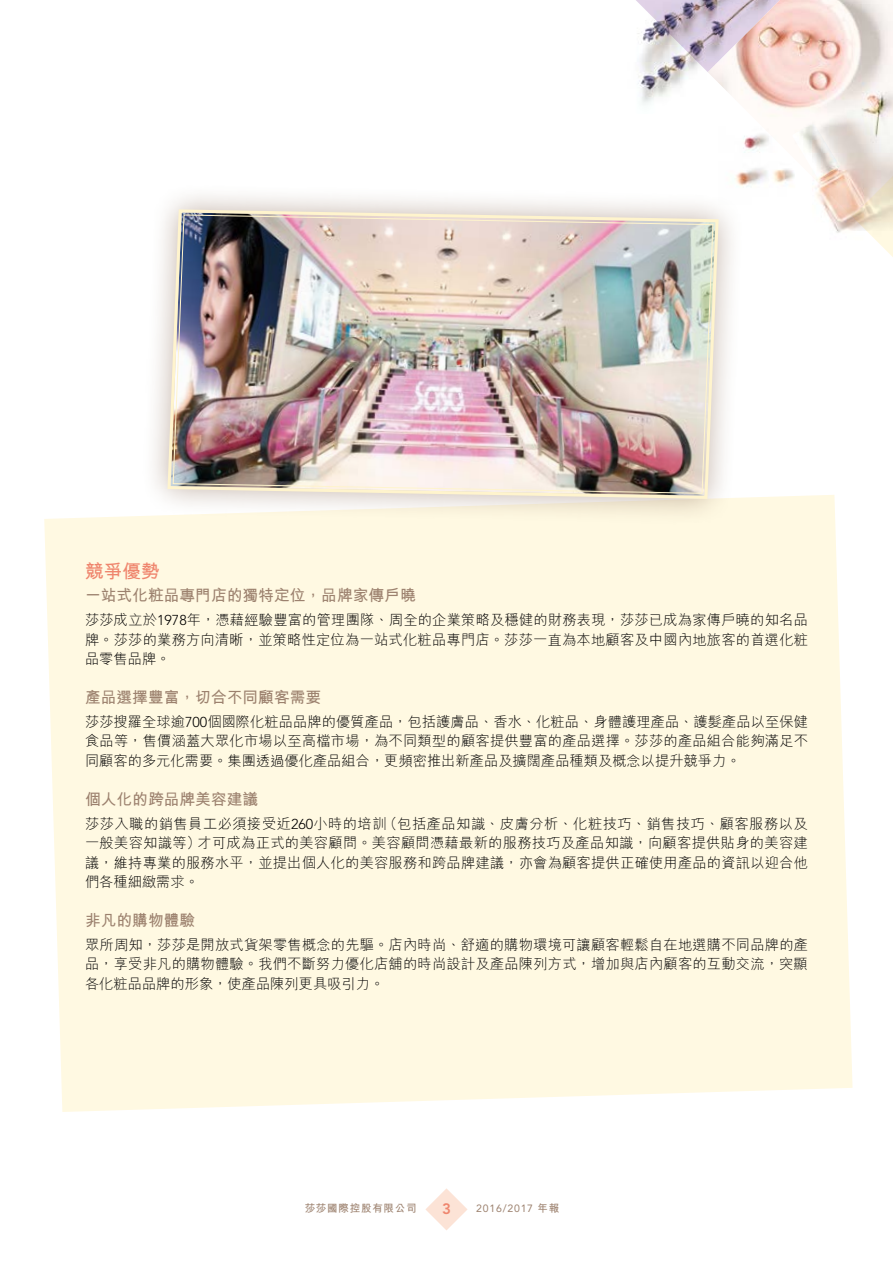
<style>
.page{position:relative;width:893px;height:1263px;background:#fff}
.page>*{position:absolute;margin:0;border:0;box-sizing:border-box;transform-origin:0 0}
.t1{font:700 18.75px "M Hei HK";color:#ef856d}
.t2{font:700 15.75px "M Hei HK";color:#9c816e}
.t3{font:800 15px "Avenir LT Std";color:#ef856d}
.t4{font:300 14.25px/19.5px "M Hei HK";letter-spacing:.015em;color:#000;text-align:justify}
.t5{font:10.5px "Avenir LT Std";letter-spacing:.075em;color:#9c816e}
.t6{font:700 10.5px "M Hei HK";letter-spacing:.075em;color:#9c816e}
.s1{font-family:"Avenir LT Std"}
.s2{font-family:"M Hei HK";font-weight:700}
</style>
<div class="page">
<svg style="left:425px;top:1188px;width:43px;height:42px"></svg>
<img style="left:844px;top:0;width:49px;height:103px">
<img style="left:738px;top:103px;width:155px;height:154px">
<img style="left:636px;top:0;width:208px;height:113px">
<div style="left:44px;top:495px;width:808px;height:617px;background:#fff9e2"></div>
<svg style="left:139px;top:174px;width:608px;height:360px"></svg>
<img style="left:166px;top:208px;width:554px;height:292px">
<div style="left:173px;top:214px;width:540px;height:280px;border:1px solid #fff4cd;border-radius:10px"></div>
<h1 class="t1" style="left:85px;top:557px;width:76px">競爭優勢</h1>
<p class="t2" style="left:85px;top:584px;width:332px">一站式化粧品專門店的獨特定位，品牌家傳戶曉</p>
<p class="t4" style="left:85px;top:609px;width:724px">莎莎成立於<span class="s1">1978</span>年，憑藉經驗豐富的管理團隊、周全的企業策略及穩健的財務表現，莎莎已成為家傳戶曉的知名品牌。莎莎的業務方向清晰，並策略性定位為一站式化粧品專門店。莎莎一直為本地顧客及中國內地旅客的首選化粧品零售品牌。</p>
<p class="t2" style="left:85px;top:686px;width:238px">產品選擇豐富，切合不同顧客需要</p>
<p class="t4" style="left:85px;top:711px;width:724px">莎莎搜羅全球逾<span class="s1">700</span>個國際化粧品品牌的優質產品，包括護膚品、香水、化粧品、身體護理產品、護髮產品以至保健食品等，售價涵蓋大眾化市場以至高檔市場，為不同類型的顧客提供豐富的產品選擇。莎莎的產品組合能夠滿足不同顧客的多元化需要。集團透過優化產品組合，更頻密推出新產品及擴闊產品種類及概念以提升競爭力。</p>
<p class="t2" style="left:85px;top:788px;width:175px">個人化的跨品牌美容建議</p>
<p class="t4" style="left:85px;top:813px;width:724px">莎莎入職的銷售員工必須接受近<span class="s1">260</span>小時的培訓（包括產品知識、皮膚分析、化粧技巧、銷售技巧、顧客服務以及一般美容知識等）才可成為正式的美容顧問。美容顧問憑藉最新的服務技巧及產品知識，向顧客提供貼身的美容建議，維持專業的服務水平，並提出個人化的美容服務和跨品牌建議，亦會為顧客提供正確使用產品的資訊以迎合他們各種細緻需求。</p>
<p class="t2" style="left:85px;top:909px;width:112px">非凡的購物體驗</p>
<p class="t4" style="left:85px;top:934px;width:724px">眾所周知，莎莎是開放式貨架零售概念的先驅。店內時尚、舒適的購物環境可讓顧客輕鬆自在地選購不同品牌的產品，享受非凡的購物體驗。我們不斷努力優化店舖的時尚設計及產品陳列方式，增加與店內顧客的互動交流，突顯各化粧品品牌的形象，使產品陳列更具吸引力。</p>
<p class="t6" style="left:305px;top:1201px;width:114px">莎莎國際控股有限公司</p>
<p class="t3" style="left:442px;top:1200px;width:10px">3</p>
<p class="t5" style="left:476px;top:1202px;width:85px">2016/2017 <span class="s2">年報</span></p>
</div>
